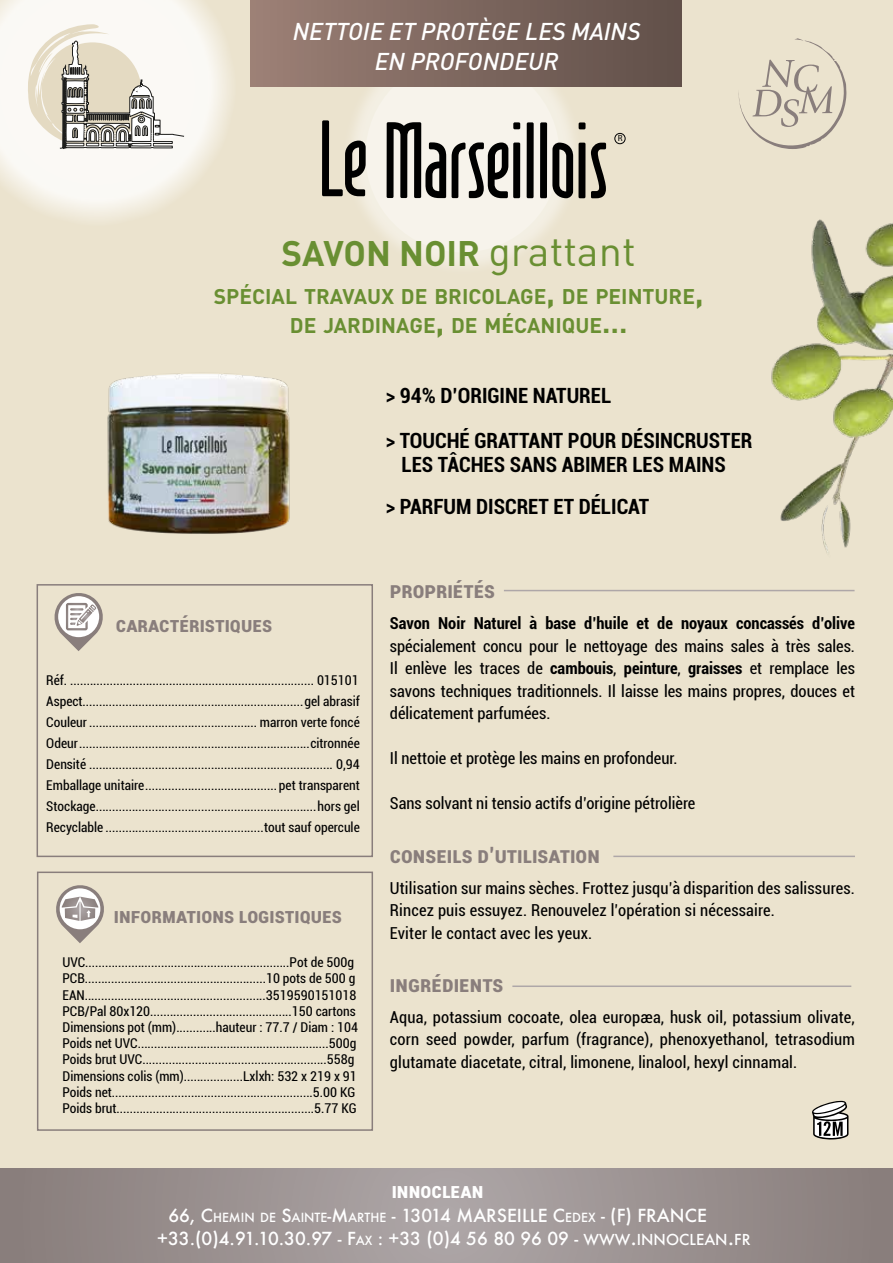
<style>
.page{position:relative;width:893px;height:1263px;background:#fff}
.page>*{position:absolute;margin:0;border:0;box-sizing:border-box;transform-origin:0 0}
.t1{font:108.3px "Leftheria Regular Round";color:#000}
.t2{font:700 35.1px "DIN";color:#698f32}
.t3{font:italic 500 24px/30px "DIN";color:#fff;text-align:center}
.t4{font:700 condensed 22.5px "Roboto";color:#897e7c}
.t5{font:700 condensed 21px/45px "Roboto";color:#000}
.t6{font:700 21px/28.5px "DIN";color:#698f32}
.t7{font:700 condensed 21px "Roboto";color:#897e7c}
.t8{font:700 condensed 21px "Roboto";color:#fff}
.t9{font:500 17.55px/22.5px "Futura";color:#fff}
.t10{font:condensed 16.5px/22.5px "Roboto";letter-spacing:.01em;color:#000;text-align:justify}
.t11{font:700 condensed 16.5px "Roboto";color:#000}
.t12{font:condensed 13.5px/16.2px "Roboto";color:#000;text-align:justify}
.t13{font:500 12.3px "Futura";color:#fff}
.t14{font:9px "Myriad Pro";color:#020203}
.s1{font-weight:400;font-size:41.4px}
.s2{font-size:30px}
.s3{font-weight:700}
.s4{font-size:17.55px}
.s5{font-size:12.3px}
.s6{font-size:14.7px}
.s7{font-size:21px}
</style>
<div class="page">
<div style="left:0;top:0;width:893px;height:1168px;background:#ebe3ce"></div>
<svg style="left:0;top:0;width:237px;height:226px;background:#efe9d9"></svg>
<div style="left:341px;top:33px;width:243px;height:244px;background:#fff;opacity:.75"></div>
<div style="left:366px;top:58px;width:193px;height:194px;background:#f7f3eb;border-radius:50%"></div>
<svg style="left:0;top:0;width:194px;height:201px"></svg>
<div style="left:251px;top:0;width:430px;height:87px;background:linear-gradient(to right,#9c8075,#604f48)"></div>
<svg style="left:52px;top:591px;width:53px;height:60px"></svg>
<svg style="left:737px;top:38px;width:113px;height:111px;background:#dfd6c4"></svg>
<svg style="left:0;top:1168px;width:893px;height:95px;background:#9a9190"></svg>
<hr style="left:613px;top:856px;width:242px;height:1px;background:#aea7a8">
<hr style="left:512px;top:985px;width:339px;height:2px;background:#aea7a8">
<hr style="left:504px;top:590px;width:350px;height:1px;background:#aea7a8">
<div style="left:614px;top:133px;width:11px;height:11px;border:1px solid #020203;border-radius:50%"></div>
<div style="left:37px;top:584px;width:336px;height:273px;border:2px solid #897e7c"></div>
<svg style="left:54px;top:883px;width:52px;height:60px"></svg>
<div style="left:37px;top:871px;width:336px;height:260px;border:2px solid #897e7c"></div>
<img style="left:741px;top:178px;width:152px;height:410px">
<img style="left:89px;top:363px;width:218px;height:183px">
<svg style="left:812px;top:1101px;width:36px;height:39px"></svg>
<h3 class="t3" style="left:293px;top:16px;width:349px">NETTOIE ET PROTÈGE LES MAINS<br>EN PROFONDEUR</h3>
<h1 class="t1" style="left:319px;top:102px;width:291px">LeMarseillois</h1>
<p class="t14" style="left:618px;top:133px;width:6px">R</p>
<h2 class="t2" style="left:282px;top:230px;width:356px">SAVON NOIR <span class="s1">grattant</span></h2>
<h3 class="t6" style="left:214px;top:281px;width:116px">SPÉCIAL TRAVA</h3>
<h3 class="t6" style="left:290px;top:281px;width:415px;text-indent:77px">UX DE BRICOLAGE<span class="s2">,</span> DE PEINTURE<span class="s2">,<br></span>DE JARDINAGE<span class="s2">,</span> DE MÉCANIQUE<span class="s2">…</span></h3>
<h3 class="t7" style="left:116px;top:609px;width:158px">Caractéristiques</h3>
<p class="t12" style="left:46px;top:669px;width:315px;line-height:21px">Réf. .......................................................................... 015101<br>Aspect...................................................................gel abrasif Couleur ................................................... marron verte foncé Odeur......................................................................citronnée Densité .......................................................................... 0,94<br>Emballage unitaire........................................ pet transparent Stockage...................................................................hors gel Recyclable ................................................tout sauf opercule</p>
<h3 class="t7" style="left:114px;top:901px;width:230px">In formations logistiques</h3>
<p class="t12" style="left:63px;top:954px;width:297px;text-align:left">UVC..............................................................Pot de 500g PCB.......................................................10 pots de 500 g EAN.......................................................3519590151018<br>PCB/Pal 80x120...........................................150 cartons Dimensions pot (mm)............hauteur : 77.7 / Diam : 104<br>Poids net UVC..........................................................500g Poids brut UVC........................................................558g Dimensions colis (mm)..................Lxlxh: 532 x 219 x 91<br>Poids net.............................................................5.00 KG Poids brut............................................................5.77 KG</p>
<h3 class="t5" style="left:386px;top:373px;width:368px">&gt; 94% D’ORIGINE NATUREL<br>&gt; TOUCHÉ GRATTANT POUR DÉSINCRUSTER</h3>
<h3 class="t5" style="left:386px;top:443px;width:342px;line-height:42px;text-indent:16px">LES TÂCHES SANS ABIMER LES MAINS &gt; PARFUM DISCRET ET DÉLICAT</h3>
<h3 class="t4" style="left:390px;top:575px;width:107px">Propriétés</h3>
<p class="t11" style="left:390px;top:612px;width:467px">Savon Noir Naturel à base d’huile et de noyaux concassés d’olive</p>
<p class="t10" style="left:390px;top:634px;width:467px">spécialement concu pour le nettoyage des mains sales à très sales.<br>Il enlève les traces de <span class="s3">cambouis</span>, <span class="s3">peinture</span>, <span class="s3">graisses</span> et remplace les savons techniques traditionnels. Il laisse les mains propres, douces et délicatement parfumées.</p>
<p class="t10" style="left:390px;top:747px;width:289px">Il nettoie et protège les mains en profondeur.</p>
<p class="t10" style="left:390px;top:792px;width:307px">Sans solvant ni tensio actifs d’origine pétrolière</p>
<h3 class="t4" style="left:390px;top:839px;width:212px">CONSEILS D’UTILISATION</h3>
<p class="t10" style="left:390px;top:876px;width:466px;text-align:left">Utilisation sur mains sèches. Frottez jusqu’à disparition des salissures.<br>Rincez puis essuyez. Renouvelez l’opération si nécessaire.<br>Eviter le contact avec les yeux.</p>
<h3 class="t4" style="left:390px;top:968px;width:115px">ingrédients</h3>
<p class="t10" style="left:390px;top:1005px;width:466px">Aqua, potassium cocoate, olea europæa, husk oil, potassium olivate, corn seed powder, parfum (fragrance), phenoxyethanol, tetrasodium glutamate diacetate, citral, limonene, linalool, hexyl cinnamal.</p>
<h3 class="t8" style="left:392px;top:1176px;width:93px">INNOCLEAN</h3>
<p class="t13" style="left:168px;top:1209px;width:303px"><span class="s4">66, C</span>HEMIN DE <span class="s4">S</span>AINTE<span class="s4">-M</span>ARTHE <span class="s4">- 13014 MAR</span></p>
<p class="t9" style="left:497px;top:1204px;width:163px">SEI LLE C<span class="s5">EDEX</span> - (F) FRAN</p>
<p class="t9" style="left:157px;top:1204px;width:595px;text-indent:527px">CE +33.(0)4.91.10.30.97 - F<span class="s5">AX</span> : +33 (0)4 56 80 96 09 - <span class="s6">WWW</span><span class="s7">.</span><span class="s6">INNOCLEAN</span><span class="s7">.</span><span class="s6">FR</span></p>
</div>
